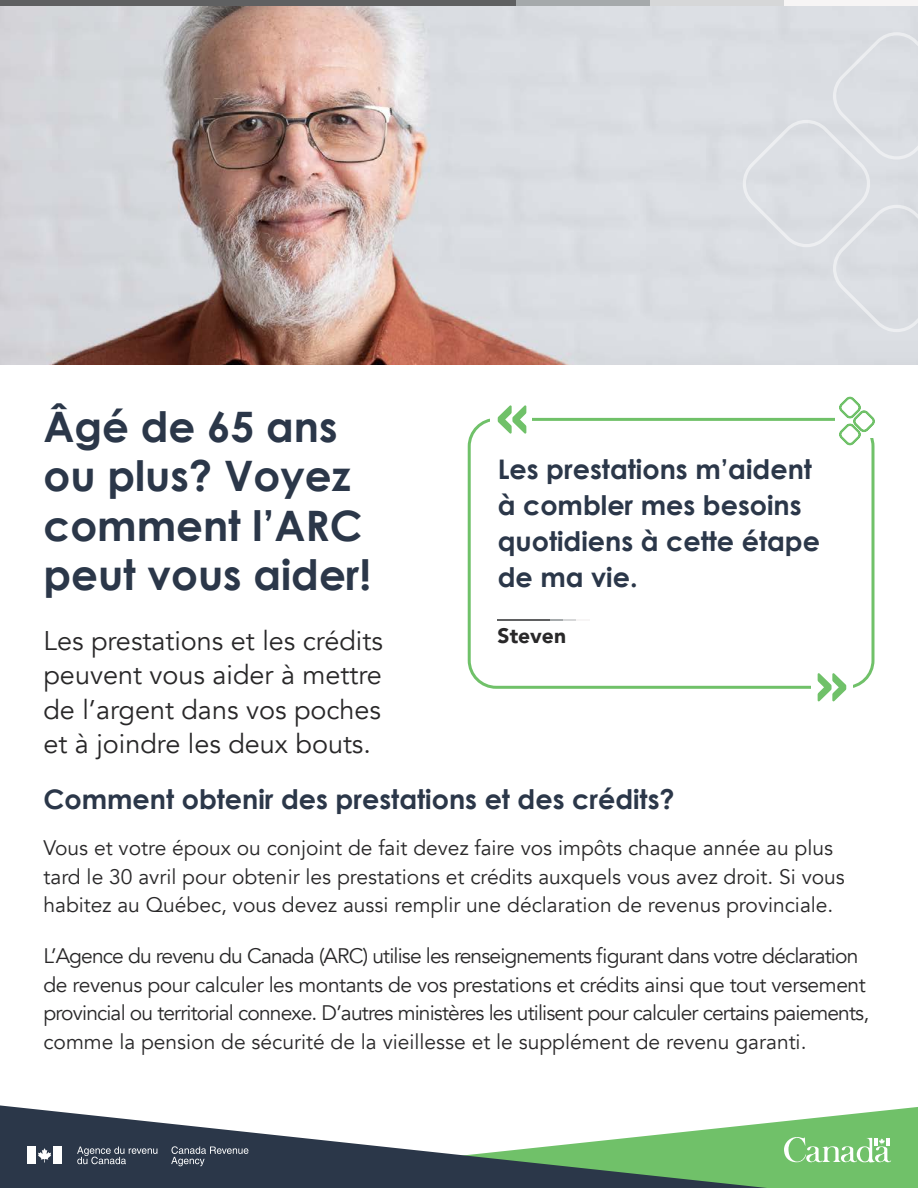
<style>
.page{position:relative;width:918px;height:1188px;background:#fff}
.page>*{position:absolute;margin:0;border:0;box-sizing:border-box;transform-origin:0 0}
.t1{font:700 42px/49.5px "Century Gothic";color:#2b3749}
.t2{font:700 27px/36px "Century Gothic";color:#2b3749}
.t3{font:27px/34.5px "Avenir";color:#292829;text-align:justify}
.t4{font:21px/28.5px "Avenir";letter-spacing:-.04em;color:#292829}
.t5{font:21px/28.5px "Avenir";color:#292829}
.t6{font:900 21px "Avenir";color:#292829}
</style>
<div class="page">
<div style="left:892px;top:1107px;width:26px;height:81px;background:#70c169"></div>
<svg style="left:0;top:1105px;width:892px;height:83px"></svg>
<div style="left:27px;top:1147px;width:8px;height:17px;background:#fff"></div>
<svg style="left:38px;top:1148px;width:13px;height:14px"></svg>
<div style="left:54px;top:1147px;width:8px;height:17px;background:#fff"></div>
<svg style="left:77px;top:1147px;width:80px;height:17px"></svg>
<svg style="left:171px;top:1146px;width:77px;height:20px;background:#4d5766"></svg>
<svg style="left:784px;top:1132px;width:107px;height:35px;background:#8ccd86"></svg>
<div style="left:784px;top:0;width:134px;height:7px;background:#f7f5f5"></div>
<div style="left:650px;top:0;width:134px;height:7px;background:#d6d7d8"></div>
<div style="left:515px;top:0;width:134px;height:7px;background:#a5a9ab"></div>
<div style="left:375px;top:0;width:140px;height:7px;background:#5f6061"></div>
<div style="left:0;top:0;width:381px;height:7px;background:#5f6061"></div>
<img style="left:0;top:7px;width:918px;height:358px">
<div style="left:468px;top:418px;width:406px;height:271px;border:3px solid #70c169;border-radius:27px"></div>
<div style="left:836px;top:412px;width:40px;height:26px;background:#fff"></div>
<svg style="left:839px;top:396px;width:36px;height:51px"></svg>
<svg style="left:536px;top:619px;width:40px;height:2px"></svg>
<hr style="left:498px;top:619px;width:38px;height:2px;background:#5f6061">
<div style="left:490px;top:413px;width:42px;height:12px;background:#fff"></div>
<svg style="left:498px;top:405px;width:28px;height:29px"></svg>
<div style="left:812px;top:682px;width:42px;height:12px;background:#fff"></div>
<svg style="left:818px;top:673px;width:28px;height:28px"></svg>
<div style="left:743px;top:32px;width:175px;height:300px;background:#dbdee3"></div>
<h1 class="t1" style="left:44px;top:400px;width:329px">Âgé de 65 ans ou plus? Voyez comment l’ARC peut vous aider!</h1>
<p class="t3" style="left:44px;top:624px;width:341px">Les prestations et les crédits peuvent vous aider à mettre de l’argent dans vos poches et à joindre les deux bouts.</p>
<p class="t2" style="left:44px;top:780px;width:633px">Comment obtenir des prestations et des crédits?</p>
<p class="t5" style="left:44px;top:834px;width:803px">Vous et votre époux ou conjoint de fait devez faire vos impôts chaque année au plus tard le 30 avril pour obtenir les prestations et crédits auxquels vous avez droit. Si vous habitez au Québec, vous devez aussi remplir une déclaration de revenus provinciale.</p>
<p class="t4" style="left:44px;top:942px;width:827px">L’Agence du revenu du Canada (ARC) utilise les renseignements figurant dans votre déclaration de revenus pour calculer les montants de vos prestations et crédits ainsi que tout versement provincial ou territorial connexe. D’autres ministères les utilisent pour calculer certains paiements, comme la pension de sécurité de la vieillesse et le supplément de revenu garanti.</p>
<p class="t2" style="left:498px;top:450px;width:324px">Les prestations m’aident à combler mes besoins quotidiens à cette étape de ma vie.</p>
<p class="t6" style="left:498px;top:617px;width:70px">Steven</p>
</div>
